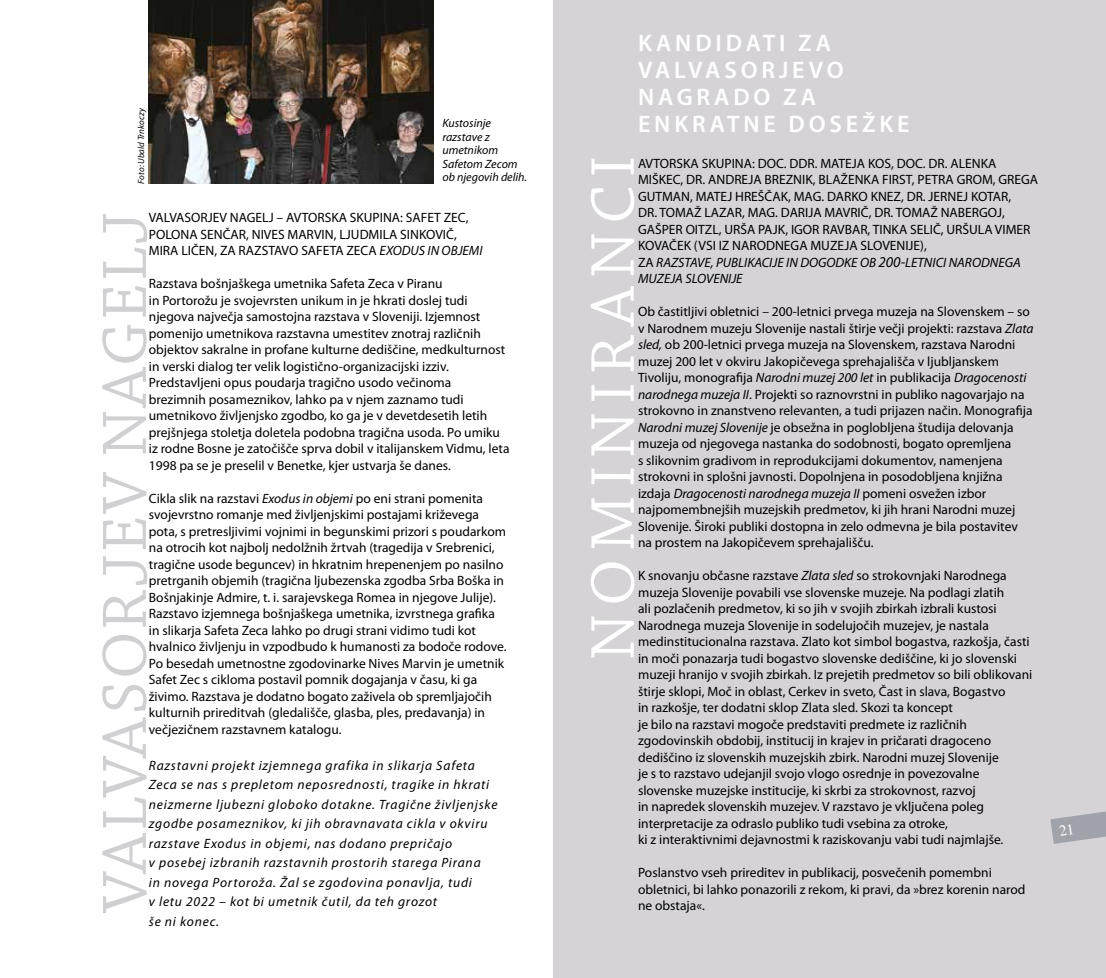
<style>
.page{position:relative;width:1106px;height:978px;background:#fff}
.page>*{position:absolute;margin:0;border:0;box-sizing:border-box;transform-origin:0 0}
.t1{font:66px "Chaparral Pro";letter-spacing:.03em;color:#d0cfd2}
.t2{font:65.1px "Chaparral Pro";letter-spacing:.12em;color:#fff}
.t3{font:600 24px/27px "Myriad Pro";letter-spacing:.16em;color:#fff}
.t4{font:13.5px/16.5px "Myriad Pro";color:#000}
.t5{font:italic 13.5px/19.5px "Myriad Pro";letter-spacing:.06em;color:#000}
.t6{font:italic 12px/13.5px "Myriad Pro";color:#000}
.t7{font:italic 9px "Myriad Pro";color:#000}
.s1{font-style:italic}
.s2{font-style:italic;font-size:15px}
</style>
<div class="page">
<img style="left:149px;top:0;width:284px;height:184px">
<div style="left:553px;top:0;width:553px;height:978px;background:#d5d3d6"></div>
<svg style="left:1050px;top:812px;width:56px;height:32px"></svg>
<p class="t7" style="left:136px;top:184px;width:77px;rotate:-90deg">Foto: Ubald Trnkoczy</p>
<p class="t6" style="left:442px;top:116px;width:86px">Kustosinje razstave z umetnikom<br>Safetom Zecom ob njegovih delih.</p>
<h1 class="t1" style="left:88px;top:913px;width:702px;rotate:-90deg">VALVASORJEV NAGELJ</h1>
<p class="t4" style="left:149px;top:209px;width:335px">VALVASORJEV NAGELJ – AVTORSKA SKUPINA: SAFET ZEC,<br>POLONA SENČAR, NIVES MARVIN, LJUDMILA SINKOVIČ,<br>MIRA LIČEN, ZA RAZSTAVO SAFETA ZECA <span class="s1">EXODUS IN OBJEMI</span></p>
<p class="t4" style="left:149px;top:275px;width:362px">Razstava bošnjaškega umetnika Safeta Zeca v Piranu<br>in Portorožu je svojevrsten unikum in je hkrati doslej tudi njegova največja samostojna razstava v Sloveniji. Izjemnost pomenijo umetnikova razstavna umestitev znotraj različnih objektov sakralne in profane kulturne dediščine, medkulturnost in verski dialog ter velik logistično-organizacijski izziv.<br>Predstavljeni opus poudarja tragično usodo večinoma brezimnih posameznikov, lahko pa v njem zaznamo tudi umetnikovo življenjsko zgodbo, ko ga je v devetdesetih letih prejšnjega stoletja doletela podobna tragična usoda. Po umiku iz rodne Bosne je zatočišče sprva dobil v italijanskem Vidmu, leta 1998 pa se je preselil v Benetke, kjer ustvarja še danes.</p>
<p class="t4" style="left:149px;top:490px;width:359px">Cikla slik na razstavi <span class="s1">Exodus in objemi</span> po eni strani pomenita svojevrstno romanje med življenjskimi postajami križevega pota, s pretresljivimi vojnimi in begunskimi prizori s poudarkom na otrocih kot najbolj nedolžnih žrtvah (tragedija v Srebrenici, tragične usode beguncev) in hkratnim hrepenenjem po nasilno pretrganih objemih (tragična ljubezenska zgodba Srba Boška in Bošnjakinje Admire, t. i. sarajevskega Romea in njegove Julije).<br>Razstavo izjemnega bošnjaškega umetnika, izvrstnega grafika in slikarja Safeta Zeca lahko po drugi strani vidimo tudi kot hvalnico življenju in vzpodbudo k humanosti za bodoče rodove.<br>Po besedah umetnostne zgodovinarke Nives Marvin je umetnik Safet Zec s cikloma postavil pomnik dogajanja v času, ki ga živimo. Razstava je dodatno bogato zaživela ob spremljajočih kulturnih prireditvah (gledališče, glasba, ples, predavanja) in večjezičnem razstavnem katalogu.</p>
<p class="t5" style="left:149px;top:755px;width:350px">Razstavni projekt izjemnega grafika in slikarja Safeta Zeca se nas s prepletom neposrednosti, tragike in hkrati neizmerne ljubezni globoko dotakne. Tragične življenjske zgodbe posameznikov, ki jih obravnavata cikla v okviru razstave Exodus in objemi, nas dodano prepričajo<br>v posebej izbranih razstavnih prostorih starega Pirana<br>in novega Portoroža. Žal se zgodovina ponavlja, tudi<br>v letu 2022 – kot bi umetnik čutil, da teh grozot<br>še ni konec.</p>
<h3 class="t3" style="left:638px;top:29px;width:273px">KANDIDATI ZA<br>VALVASORJEVO<br>NAGRADO ZA<br>ENKRATNE DOSEŽKE</h3>
<h2 class="t2" style="left:577px;top:660px;width:506px;rotate:-90deg">NOMINIRANCI</h2>
<p class="t4" style="left:638px;top:155px;width:401px">AVTORSKA SKUPINA: DOC. DDR. MATEJA KOS, DOC. DR. ALENKA MIŠKEC, DR. ANDREJA BREZNIK, BLAŽENKA FIRST, PETRA GROM, GREGA GUTMAN, MATEJ HREŠČAK, MAG. DARKO KNEZ, DR. JERNEJ KOTAR,<br>DR. TOMAŽ LAZAR, MAG. DARIJA MAVRIČ, DR. TOMAŽ NABERGOJ, GAŠPER OITZL, URŠA PAJK, IGOR RAVBAR, TINKA SELIČ, URŠULA VIMER KOVAČEK (VSI IZ NARODNEGA MUZEJA SLOVENIJE),<br>ZA <span class="s1">RAZSTAVE, PUBLIKACIJE IN DOGODKE OB</span> <span class="s2">200-</span><span class="s1">LETNICI NARODNEGA MUZEJA SLOVENIJE</span></p>
<p class="t4" style="left:638px;top:303px;width:397px">Ob častitljivi obletnici – 200-letnici prvega muzeja na Slovenskem – so v Narodnem muzeju Slovenije nastali štirje večji projekti: razstava <span class="s1">Zlata sled,</span> ob 200-letnici prvega muzeja na Slovenskem, razstava Narodni muzej 200 let v okviru Jakopičevega sprehajališča v ljubljanskem Tivoliju, monografija <span class="s1">Narodni muzej 200 let</span> in publikacija <span class="s1">Dragocenosti narodnega muzeja II</span>. Projekti so raznovrstni in publiko nagovarjajo na strokovno in znanstveno relevanten, a tudi prijazen način. Monografija <span class="s1">Narodni muzej Slovenije</span> je obsežna in poglobljena študija delovanja muzeja od njegovega nastanka do sodobnosti, bogato opremljena<br>s slikovnim gradivom in reprodukcijami dokumentov, namenjena strokovni in splošni javnosti. Dopolnjena in posodobljena knjižna izdaja <span class="s1">Dragocenosti narodnega muzeja II</span> pomeni osvežen izbor najpomembnejših muzejskih predmetov, ki jih hrani Narodni muzej Slovenije. Široki publiki dostopna in zelo odmevna je bila postavitev na prostem na Jakopičevem sprehajališču.</p>
<p class="t4" style="left:638px;top:567px;width:396px">K snovanju občasne razstave <span class="s1">Zlata sled</span> so strokovnjaki Narodnega muzeja Slovenije povabili vse slovenske muzeje. Na podlagi zlatih<br>ali pozlačenih predmetov, ki so jih v svojih zbirkah izbrali kustosi Narodnega muzeja Slovenije in sodelujočih muzejev, je nastala medinstitucionalna razstava. Zlato kot simbol bogastva, razkošja, časti in moči ponazarja tudi bogastvo slovenske dediščine, ki jo slovenski muzeji hranijo v svojih zbirkah. Iz prejetih predmetov so bili oblikovani štirje sklopi, Moč in oblast, Cerkev in sveto, Čast in slava, Bogastvo<br>in razkošje, ter dodatni sklop Zlata sled. Skozi ta koncept<br>je bilo na razstavi mogoče predstaviti predmete iz različnih zgodovinskih obdobij, institucij in krajev in pričarati dragoceno dediščino iz slovenskih muzejskih zbirk. Narodni muzej Slovenije<br>je s to razstavo udejanjil svojo vlogo osrednje in povezovalne slovenske muzejske institucije, ki skrbi za strokovnost, razvoj<br>in napredek slovenskih muzejev. V razstavo je vključena poleg interpretacije za odraslo publiko tudi vsebina za otroke,<br>ki z interaktivnimi dejavnostmi k raziskovanju vabi tudi najmlajše.</p>
<p class="t4" style="left:638px;top:864px;width:389px">Poslanstvo vseh prireditev in publikacij, posvečenih pomembni obletnici, bi lahko ponazorili z rekom, ki pravi, da »brez korenin narod ne obstaja«.</p>
</div>
